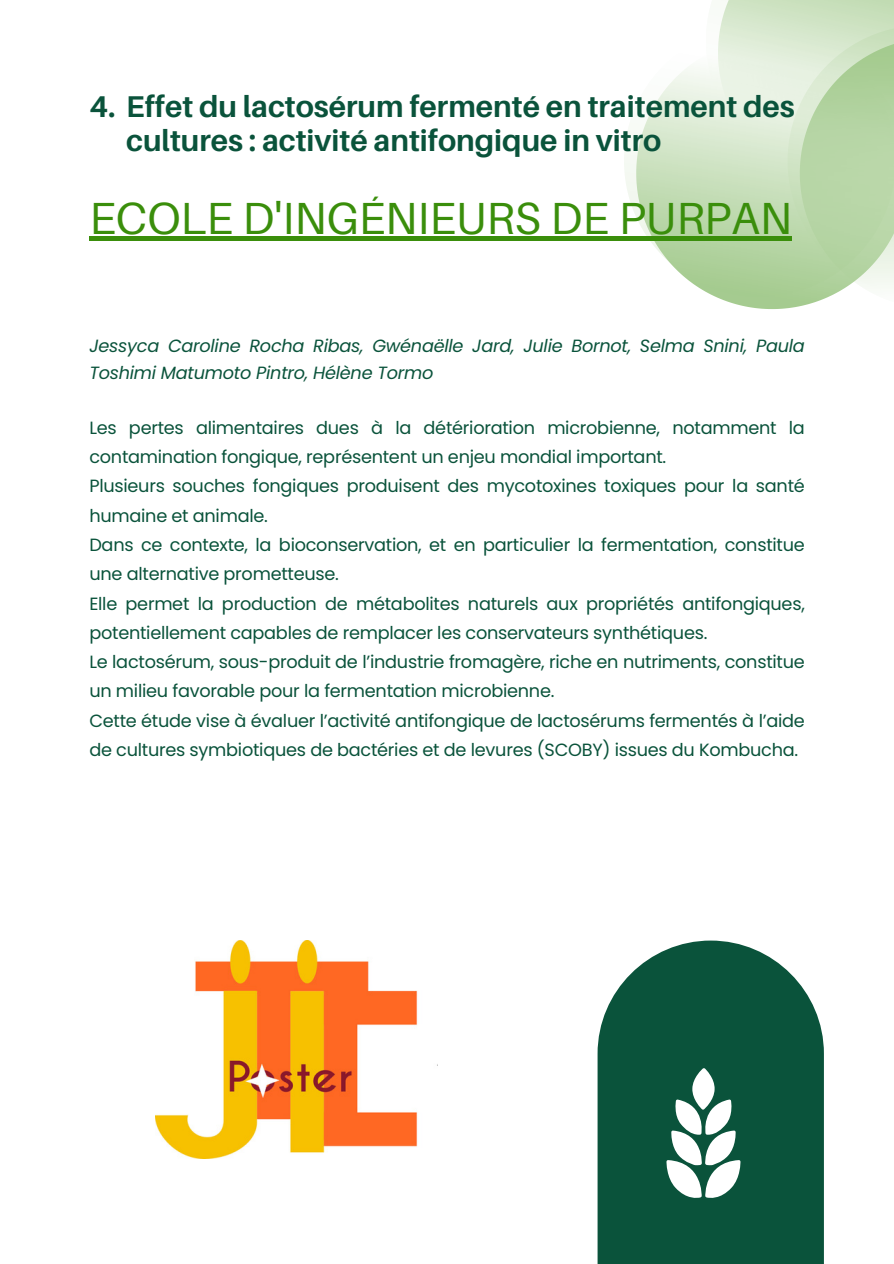
<style>
.page{position:relative;width:894px;height:1264px;background:#fff}
.page>*{position:absolute;margin:0;border:0;box-sizing:border-box;transform-origin:0 0}
.t1{font:45px "Aileron";color:#3a8e0b}
.t2{font:700 30px "Aileron";color:#0a533b}
.t3{font:17.7px/29.2px "Poppins";letter-spacing:-.015em;color:#0a533b}
.t4{font:italic 17.7px/27px "Poppins";letter-spacing:-.015em;color:#0a533b}
</style>
<div class="page">
<svg style="left:597px;top:940px;width:226px;height:323px;fill:#0a533b"></svg>
<div style="left:608px;top:951px;width:205px;height:312px;background:#0a533b"></div>
<svg style="left:623px;top:67px;width:82px;height:225px"></svg>
<svg style="left:705px;top:0;width:188px;height:309px;background:#c8dfbb"></svg>
<svg style="left:666px;top:1067px;width:74px;height:132px"></svg>
<hr style="left:89px;top:237px;width:703px;height:4px;background:#3a8e0b">
<img style="left:155px;top:940px;width:263px;height:218px">
<h2 class="t2" style="left:89px;top:88px;width:706px">4. Effet du lactosérum fermenté en traitement des</h2>
<h2 class="t2" style="left:126px;top:122px;width:536px">cultures : activité antifongique in vitro</h2>
<h1 class="t1" style="left:89px;top:191px;width:704px">ECOLE D'INGÉNIEURS DE PURPAN</h1>
<p class="t4" style="left:89px;top:332px;width:716px">Jessyca Caroline Rocha Ribas, Gwénaëlle Jard, Julie Bornot, Selma Snini, Paula<br>Toshimi Matumoto Pintro, Hélène Tormo</p>
<p class="t3" style="left:89px;top:413px;width:716px">Les pertes alimentaires dues à la détérioration microbienne, notamment la contamination fongique, représentent un enjeu mondial important.<br>Plusieurs souches fongiques produisent des mycotoxines toxiques pour la santé humaine et animale.<br>Dans ce contexte, la bioconservation, et en particulier la fermentation, constitue une alternative prometteuse.<br>Elle permet la production de métabolites naturels aux propriétés antifongiques, potentiellement capables de remplacer les conservateurs synthétiques.<br>Le lactosérum, sous-produit de l’industrie fromagère, riche en nutriments, constitue un milieu favorable pour la fermentation microbienne.<br>Cette étude vise à évaluer l’activité antifongique de lactosérums fermentés à l’aide de cultures symbiotiques de bactéries et de levures (SCOBY) issues du Kombucha.</p>
</div>
